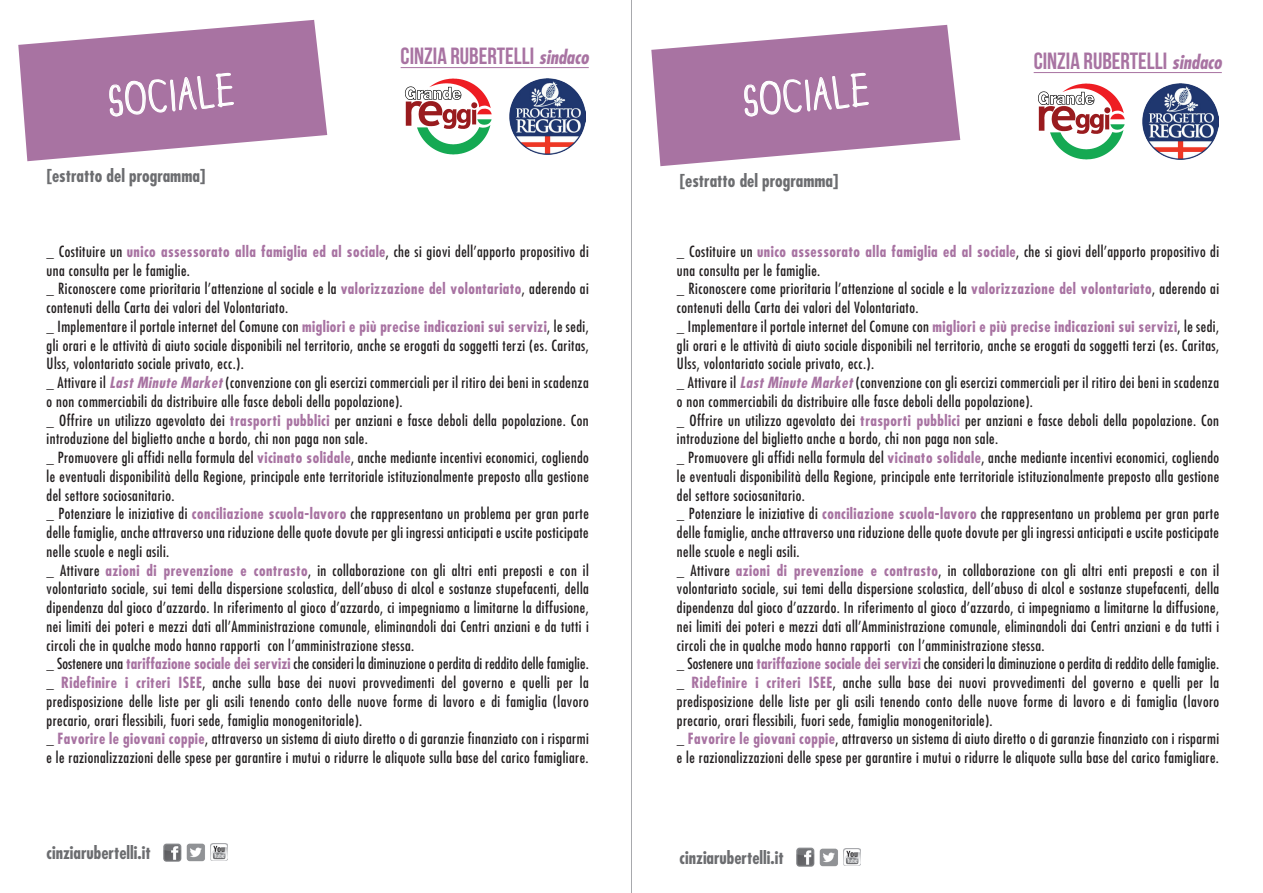
<style>
.page{position:relative;width:1263px;height:893px;background:#fff}
.page>*{position:absolute;margin:0;border:0;box-sizing:border-box;transform-origin:0 0}
.t1{font:42.45px "DINSKICASUALCONDENSED";color:#fff}
.t2{font:23.4px "Bebas Neue";color:#a873a2}
.t3{font:700 condensed 17.4px "Futura";color:#6c6d70}
.t4{font:condensed 15px/18.8px "Futura";letter-spacing:.03em;color:#231f20}
.t5{font:condensed 15px "Futura";letter-spacing:.01em;color:#231f20}
.s1{font-family:"Futura Std";font-weight:700;font-style:italic;font-stretch:condensed;font-size:19.05px}
.s2{font-weight:700;color:#a873a2}
.s3{font-weight:700;font-style:italic;color:#a873a2}
</style>
<div class="page">
<hr style="left:631px;top:0;width:1px;height:893px;background:#a8a9ad">
<svg style="left:18px;top:19px;width:309px;height:142px"></svg>
<img style="left:163px;top:843px;width:19px;height:18px">
<img style="left:210px;top:843px;width:18px;height:18px">
<img style="left:187px;top:843px;width:18px;height:19px">
<hr style="left:401px;top:67px;width:188px;height:1px;background:#a873a2">
<svg style="left:405px;top:79px;width:87px;height:75px"></svg>
<img style="left:509px;top:78px;width:76px;height:76px">
<img style="left:796px;top:848px;width:19px;height:18px">
<img style="left:843px;top:848px;width:18px;height:18px">
<img style="left:820px;top:848px;width:18px;height:19px">
<hr style="left:1034px;top:72px;width:188px;height:1px;background:#a873a2">
<svg style="left:1038px;top:84px;width:87px;height:75px"></svg>
<img style="left:1142px;top:83px;width:76px;height:76px">
<svg style="left:651px;top:24px;width:309px;height:142px"></svg>
<p class="t2" style="left:401px;top:43px;width:190px">CINZIA RUBERTELLI <span class="s1">sindaco</span></p>
<p class="t2" style="left:1034px;top:48px;width:190px">CINZIA RUBERTELLI <span class="s1">sindaco</span></p>
<p class="t1" style="left:106px;top:80px;width:129px;rotate:-5deg">SOCIALE</p>
<p class="t1" style="left:740px;top:80px;width:129px;rotate:-5deg">SOCIALE</p>
<p class="t3" style="left:47px;top:165px;width:160px">[estratto del programma]</p>
<p class="t3" style="left:680px;top:170px;width:160px">[estratto del programma]</p>
<p class="t4" style="left:47px;top:242px;width:544px">_ Costituire un <span class="s2">unico assessorato alla famiglia ed al sociale</span>, che si giovi dell’apporto propositivo di una consulta per le famiglie.</p>
<p class="t4" style="left:47px;top:279px;width:544px">_ Riconoscere come prioritaria l’attenzione al sociale e la <span class="s2">valorizzazione del volontariato</span>, aderendo ai contenuti della Carta dei valori del Volontariato.</p>
<p class="t4" style="left:47px;top:317px;width:544px;text-align:justify">_ Implementare il portale internet del Comune con <span class="s2">migliori e più precise indicazioni sui servizi</span>, le sedi, gli orari e le attività di aiuto sociale disponibili nel territorio, anche se erogati da soggetti terzi (es. Caritas, Ulss, volontariato sociale privato, ecc.).</p>
<p class="t4" style="left:47px;top:373px;width:544px">_ Attivare il <span class="s3">LastMinute Market</span>(convenzione con gli esercizi commerciali per il ritiro dei beni in scadenza o non commerciabili da distribuire alle fasce deboli della popolazione).</p>
<p class="t4" style="left:47px;top:410px;width:544px">_ Offrire un utilizzo agevolato dei <span class="s2">trasporti pubblici</span> per anziani e fasce deboli della popolazione. Con introduzione del biglietto anche a bordo, chi non paga non sale.</p>
<p class="t4" style="left:47px;top:448px;width:544px;text-align:justify">_ Promuovere gli affidi nella formula del <span class="s2">vicinato solidale</span>, anche mediante incentivi economici, cogliendo le eventuali disponibilità della Regione, principale ente territoriale istituzionalmente preposto alla gestione del settore sociosanitario.</p>
<p class="t4" style="left:47px;top:504px;width:544px;text-align:justify">_ Potenziare le iniziative di <span class="s2">conciliazione scuola-lavoro</span> che rappresentano un problema per gran parte delle famiglie, anche attraverso una riduzione delle quote dovute per gli ingressi anticipati e uscite posticipate nelle scuole e negli asili.</p>
<p class="t4" style="left:47px;top:560px;width:544px;text-align:justify">_ Attivare <span class="s2">azioni di prevenzione e contrasto</span>, in collaborazione con gli altri enti preposti e con il volontariato sociale, sui temi della dispersione scolastica, dell’abuso di alcol e sostanze stupefacenti, della dipendenza dal gioco d’azzardo. In riferimento al gioco d’azzardo, ci impegniamo a limitarne la diffusione, nei limiti dei poteri e mezzi dati all’Amministrazione comunale, eliminandoli dai Centri anziani e da tutti i circoli che in qualche modo hanno rapporti con l’amministrazione stessa.</p>
<p class="t5" style="left:47px;top:654px;width:544px">_ Sostenere una <span class="s2">tariffazione sociale dei servizi</span> che consideri la diminuzione o perdita di reddito delle famiglie.</p>
<p class="t4" style="left:47px;top:673px;width:544px;text-align:justify">_ <span class="s2">Ridefinire i criteri ISEE</span>, anche sulla base dei nuovi provvedimenti del governo e quelli per la predisposizione delle liste per gli asili tenendo conto delle nuove forme di lavoro e di famiglia (lavoro precario, orari flessibili, fuori sede, famiglia monogenitoriale).</p>
<p class="t4" style="left:47px;top:729px;width:544px">_ <span class="s2">Favorire le giovani coppie</span>, attraverso un sistema di aiuto diretto o di garanzie finanziato con i risparmi e le razionalizzazioni delle spese per garantire i mutui o ridurre le aliquote sulla base del carico famigliare.</p>
<p class="t4" style="left:677px;top:242px;width:544px">_ Costituire un <span class="s2">unico assessorato alla famiglia ed al sociale</span>, che si giovi dell’apporto propositivo di una consulta per le famiglie.</p>
<p class="t4" style="left:677px;top:279px;width:544px">_ Riconoscere come prioritaria l’attenzione al sociale e la <span class="s2">valorizzazione del volontariato</span>, aderendo ai contenuti della Carta dei valori del Volontariato.</p>
<p class="t4" style="left:677px;top:317px;width:544px;text-align:justify">_ Implementare il portale internet del Comune con <span class="s2">migliori e più precise indicazioni sui servizi</span>, le sedi, gli orari e le attività di aiuto sociale disponibili nel territorio, anche se erogati da soggetti terzi (es. Caritas, Ulss, volontariato sociale privato, ecc.).</p>
<p class="t4" style="left:677px;top:373px;width:544px">_ Attivare il <span class="s3">LastMinute Market</span>(convenzione con gli esercizi commerciali per il ritiro dei beni in scadenza o non commerciabili da distribuire alle fasce deboli della popolazione).</p>
<p class="t4" style="left:677px;top:410px;width:544px">_ Offrire un utilizzo agevolato dei <span class="s2">trasporti pubblici</span> per anziani e fasce deboli della popolazione. Con introduzione del biglietto anche a bordo, chi non paga non sale.</p>
<p class="t4" style="left:677px;top:448px;width:544px;text-align:justify">_ Promuovere gli affidi nella formula del <span class="s2">vicinato solidale</span>, anche mediante incentivi economici, cogliendo le eventuali disponibilità della Regione, principale ente territoriale istituzionalmente preposto alla gestione del settore sociosanitario.</p>
<p class="t4" style="left:677px;top:504px;width:544px;text-align:justify">_ Potenziare le iniziative di <span class="s2">conciliazione scuola-lavoro</span> che rappresentano un problema per gran parte delle famiglie, anche attraverso una riduzione delle quote dovute per gli ingressi anticipati e uscite posticipate nelle scuole e negli asili.</p>
<p class="t4" style="left:677px;top:560px;width:544px;text-align:justify">_ Attivare <span class="s2">azioni di prevenzione e contrasto</span>, in collaborazione con gli altri enti preposti e con il volontariato sociale, sui temi della dispersione scolastica, dell’abuso di alcol e sostanze stupefacenti, della dipendenza dal gioco d’azzardo. In riferimento al gioco d’azzardo, ci impegniamo a limitarne la diffusione, nei limiti dei poteri e mezzi dati all’Amministrazione comunale, eliminandoli dai Centri anziani e da tutti i circoli che in qualche modo hanno rapporti con l’amministrazione stessa.</p>
<p class="t5" style="left:677px;top:654px;width:544px">_ Sostenere una <span class="s2">tariffazione sociale dei servizi</span> che consideri la diminuzione o perdita di reddito delle famiglie.</p>
<p class="t4" style="left:677px;top:673px;width:544px;text-align:justify">_ <span class="s2">Ridefinire i criteri ISEE</span>, anche sulla base dei nuovi provvedimenti del governo e quelli per la predisposizione delle liste per gli asili tenendo conto delle nuove forme di lavoro e di famiglia (lavoro precario, orari flessibili, fuori sede, famiglia monogenitoriale).</p>
<p class="t4" style="left:677px;top:729px;width:544px">_ <span class="s2">Favorire le giovani coppie</span>, attraverso un sistema di aiuto diretto o di garanzie finanziato con i risparmi e le razionalizzazioni delle spese per garantire i mutui o ridurre le aliquote sulla base del carico famigliare.</p>
<p class="t3" style="left:47px;top:841px;width:106px">cinziarubertelli.it</p>
<p class="t3" style="left:680px;top:846px;width:106px">cinziarubertelli.it</p>
</div>
